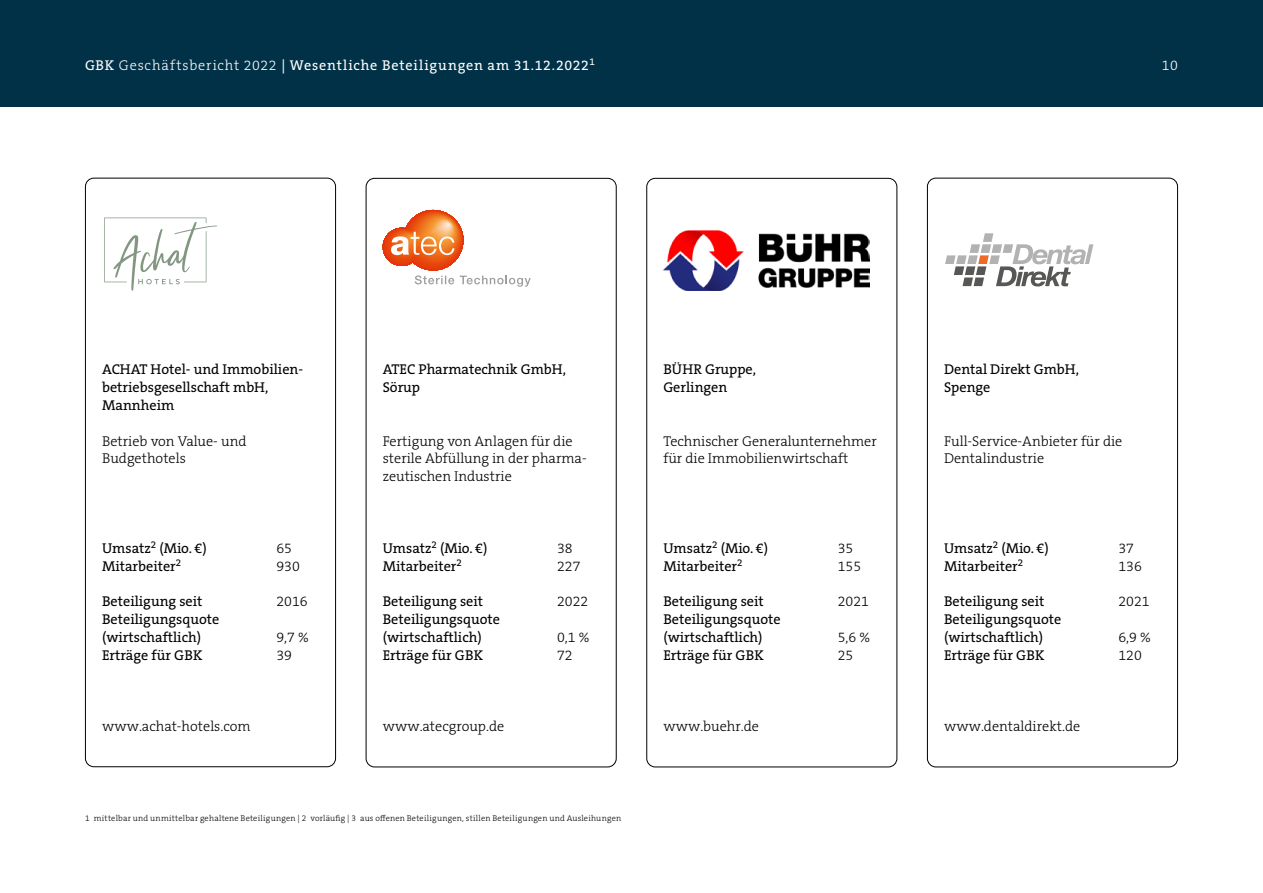
<style>
.page{position:relative;width:1263px;height:893px;background:#fff}
.page>*{position:absolute;margin:0;border:0;box-sizing:border-box;transform-origin:0 0}
.t1{font:14.25px/17.9px "The Serif B W5 Plain";color:#000}
.t2{font:300 14.25px/17.9px "The Serif B W3";color:#000}
.t3{font:14.25px "The Serif B W5 Plain";letter-spacing:.055em;color:#fff}
.t4{font:300 14.25px "The Serif B W3";color:#fff}
.t5{font:300 8.4px "The Serif B W3";letter-spacing:.025em;color:#000}
.s1{font-family:"The Serif B W3";font-weight:300}
</style>
<div class="page">
<div style="left:0;top:0;width:1263px;height:106px;background:#003146"></div>
<div style="left:85px;top:178px;width:251px;height:589px;border:1px solid #000;border-radius:9px"></div>
<div style="left:366px;top:178px;width:251px;height:589px;border:1px solid #000;border-radius:9px"></div>
<div style="left:927px;top:178px;width:251px;height:589px;border:1px solid #000;border-radius:9px"></div>
<div style="left:646px;top:178px;width:251px;height:589px;border:1px solid #000;border-radius:9px"></div>
<svg style="left:104px;top:218px;width:113px;height:73px"></svg>
<svg style="left:383px;top:210px;width:148px;height:77px"></svg>
<img style="left:663px;top:231px;width:207px;height:60px">
<svg style="left:945px;top:233px;width:148px;height:53px"></svg>
<p class="t3" style="left:85px;top:56px;width:511px">GBK <span class="s1">Geschäftsbericht 2022</span> | Wesentliche Beteiligungen am 31.12.2022<sup>1</sup></p>
<p class="t4" style="left:1162px;top:56px;width:18px">10</p>
<p class="t1" style="left:102px;top:360px;width:203px">ACHAT Hotel- und Immobilien&shy;betriebsgesellschaft mbH,<br>Mannheim</p>
<p class="t2" style="left:102px;top:432px;width:146px">Betrieb von Value- und<br>Budgethotels</p>
<p class="t1" style="left:383px;top:360px;width:185px">ATEC Pharmatechnik GmbH,<br>Sörup</p>
<p class="t2" style="left:383px;top:432px;width:205px">Fertigung von Anlagen für die sterile Abfüllung in der pharma&shy;zeutischen Industrie</p>
<p class="t1" style="left:663px;top:360px;width:94px">BÜHR Gruppe,<br>Gerlingen</p>
<p class="t2" style="left:663px;top:432px;width:215px">Technischer Generalunternehmer für die Immobilienwirtschaft</p>
<p class="t1" style="left:944px;top:360px;width:136px">Dental Direkt GmbH,<br>Spenge</p>
<p class="t2" style="left:944px;top:432px;width:180px">Full-Service-Anbieter für die<br>Dentalindustrie</p>
<p class="t1" style="left:102px;top:539px;width:106px">Umsatz<sup>2</sup> (Mio. €)</p>
<p class="t2" style="left:276px;top:539px;width:17px">65</p>
<p class="t1" style="left:102px;top:557px;width:81px">Mitarbeiter<sup>2</sup></p>
<p class="t2" style="left:276px;top:557px;width:25px">930</p>
<p class="t1" style="left:102px;top:593px;width:102px">Beteiligung seit</p>
<p class="t2" style="left:276px;top:593px;width:33px">2016</p>
<p class="t1" style="left:102px;top:610px;width:119px">Beteiligungsquote (wirtschaftlich)</p>
<p class="t2" style="left:276px;top:628px;width:34px">9,7 %</p>
<p class="t1" style="left:383px;top:539px;width:106px">Umsatz<sup>2</sup> (Mio. €)</p>
<p class="t2" style="left:557px;top:539px;width:17px">38</p>
<p class="t1" style="left:383px;top:557px;width:81px">Mitarbeiter<sup>2</sup></p>
<p class="t2" style="left:557px;top:557px;width:25px">227</p>
<p class="t1" style="left:383px;top:593px;width:102px">Beteiligung seit</p>
<p class="t2" style="left:557px;top:593px;width:33px">2022</p>
<p class="t1" style="left:383px;top:610px;width:119px">Beteiligungsquote (wirtschaftlich)</p>
<p class="t2" style="left:557px;top:628px;width:34px">0,1 %</p>
<p class="t1" style="left:663px;top:539px;width:106px">Umsatz<sup>2</sup> (Mio. €)</p>
<p class="t2" style="left:838px;top:539px;width:17px">35</p>
<p class="t1" style="left:663px;top:557px;width:81px">Mitarbeiter<sup>2</sup></p>
<p class="t2" style="left:838px;top:557px;width:25px">155</p>
<p class="t1" style="left:663px;top:593px;width:102px">Beteiligung seit</p>
<p class="t2" style="left:838px;top:593px;width:33px">2021</p>
<p class="t1" style="left:663px;top:610px;width:119px">Beteiligungsquote (wirtschaftlich)</p>
<p class="t2" style="left:838px;top:628px;width:34px">5,6 %</p>
<p class="t1" style="left:944px;top:539px;width:106px">Umsatz<sup>2</sup> (Mio. €)</p>
<p class="t2" style="left:1118px;top:539px;width:17px">37</p>
<p class="t1" style="left:944px;top:557px;width:81px">Mitarbeiter<sup>2</sup></p>
<p class="t2" style="left:1118px;top:557px;width:25px">136</p>
<p class="t1" style="left:944px;top:593px;width:102px">Beteiligung seit</p>
<p class="t2" style="left:1118px;top:593px;width:33px">2021</p>
<p class="t1" style="left:944px;top:610px;width:119px">Beteiligungsquote (wirtschaftlich)</p>
<p class="t2" style="left:1118px;top:628px;width:34px">6,9 %</p>
<p class="t1" style="left:102px;top:646px;width:102px">Erträge für GBK</p>
<p class="t2" style="left:276px;top:646px;width:17px">39</p>
<p class="t1" style="left:383px;top:646px;width:102px">Erträge für GBK</p>
<p class="t2" style="left:557px;top:646px;width:17px">72</p>
<p class="t1" style="left:663px;top:646px;width:102px">Erträge für GBK</p>
<p class="t2" style="left:838px;top:646px;width:17px">25</p>
<p class="t1" style="left:944px;top:646px;width:102px">Erträge für GBK</p>
<p class="t2" style="left:1118px;top:646px;width:25px">120</p>
<p class="t2" style="left:102px;top:718px;width:150px">www.achat-hotels.com</p>
<p class="t2" style="left:383px;top:718px;width:123px">www.atecgroup.de</p>
<p class="t2" style="left:663px;top:718px;width:97px">www.buehr.de</p>
<p class="t2" style="left:944px;top:718px;width:138px">www.dentaldirekt.de</p>
<p class="t5" style="left:85px;top:812px;width:538px">1 mittelbar und unmittelbar gehaltene Beteiligungen | 2 vorläufig | 3 aus offenen Beteiligungen, stillen Beteiligungen und Ausleihungen</p>
</div>
